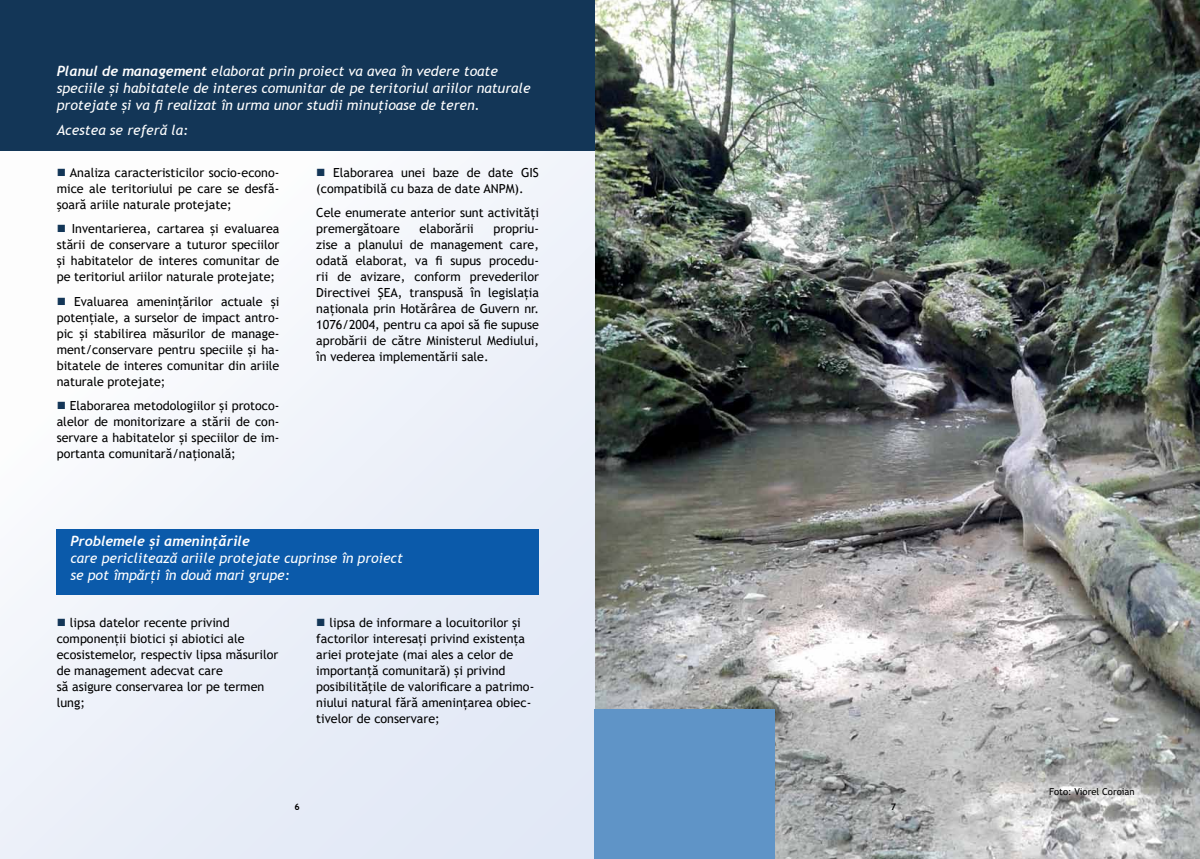
<style>
.page{position:relative;width:1200px;height:859px;background:#fff}
.page>*{position:absolute;margin:0;border:0;box-sizing:border-box;transform-origin:0 0}
.t1{font:italic 14px/17px "Trebuchet MS";color:#fff}
.t2{font:italic 700 14px "Trebuchet";color:#fff}
.t3{font:12.5px/16px "Trebuchet MS";color:#000}
.t4{font:9.5px "Trebuchet MS";color:#000}
.t5{font:700 9px "Trebuchet MS";color:#000}
.s1{font-family:"Trebuchet";font-weight:700}
.s2{color:#133657}
</style>
<div class="page">
<svg style="left:0;top:150px;width:595px;height:709px;fill:#eef2fa"></svg>
<div style="left:0;top:0;width:1199px;height:150px;background:#133657"></div>
<img style="left:595px;top:0;width:604px;height:859px">
<div style="left:57px;top:529px;width:482px;height:66px;background:#0b5aaa"></div>
<div style="left:594px;top:710px;width:181px;height:149px;background:#5f94c7"></div>
<p class="t1" style="left:57px;top:62px;width:475px"><span class="s1">Planul de management</span> elaborat prin proiect va avea în vedere toate speciile și habitatele de interes comunitar de pe teritoriul ariilor naturale protejate și va fi realizat în urma unor studii minuțioase de teren.</p>
<p class="t1" style="left:57px;top:122px;width:133px">Acestea se referă la:</p>
<p class="t3" style="left:57px;top:164px;width:224px;text-align:justify"><span class="s2">■</span> Analiza caracteristicilor socio- econo&shy;mice ale teritoriului pe care se desfă&shy;şoară ariile naturale protejate;</p>
<p class="t3" style="left:57px;top:221px;width:224px;text-align:justify"><span class="s2">■</span> Inventarierea, cartarea și evaluarea stării de conservare a tuturor speciilor și habitatelor de interes comunitar de pe teritoriul ariilor naturale protejate;</p>
<p class="t3" style="left:57px;top:293px;width:224px;text-align:justify"><span class="s2">■</span> Evaluarea amenințărilor actuale și potențiale, a surselor de impact antro&shy;pic și stabilirea măsurilor de manage&shy;ment/conservare pentru speciile și ha&shy;bitatele de interes comunitar din ariile naturale protejate;</p>
<p class="t3" style="left:57px;top:398px;width:224px;text-align:justify"><span class="s2">■</span> Elaborarea metodologiilor și protoco&shy;alelor de monitorizare a stării de con&shy;servare a habitatelor și speciilor de im&shy;portanta comunitară/națională;</p>
<p class="t3" style="left:316px;top:164px;width:224px"><span class="s2">■</span> Elaborarea unei baze de date GIS (compatibilă cu baza de date ANPM).</p>
<p class="t3" style="left:316px;top:205px;width:224px">Cele enumerate anterior sunt activități premergătoare</p>
<p class="t3" style="left:419px;top:221px;width:56px">elaborării</p>
<p class="t3" style="left:316px;top:221px;width:224px;text-indent:177px">propriu&shy;zise a planului de management care, odată elaborat, va fi supus procedu&shy;rii de avizare, conform prevederilor Directivei ŞEA, transpusă în legislația naționala prin Hotărârea de Guvern nr.<br>1076/2004, pentru ca apoi să fie supuse aprobării de către Ministerul Mediului, în vederea implementării sale.</p>
<p class="t2" style="left:70px;top:533px;width:181px">Problemele și amenințările</p>
<p class="t1" style="left:70px;top:550px;width:334px">care periclitează ariile protejate cuprinse în proiect se pot împărți în două mari grupe:</p>
<p class="t3" style="left:316px;top:615px;width:219px"><span class="s2">■</span> lipsa de informare a locuitorilor și factorilor interesați privind existența ariei protejate (mai ales a celor de importanță comunitară) și privind posibilităţile de valorificare a patrimo&shy;niului natural fără amenințarea obiec&shy;tivelor de conservare;</p>
<p class="t3" style="left:57px;top:615px;width:223px"><span class="s2">■</span> lipsa datelor recente privind componenții biotici și abiotici ale ecosistemelor, respectiv lipsa măsurilor de management adecvat care<br>să asigure conservarea lor pe termen lung;</p>
<p class="t5" style="left:294px;top:801px;width:7px">6</p>
<p class="t5" style="left:890px;top:801px;width:7px">7</p>
<p class="t4" style="left:1048px;top:786px;width:87px">Foto: Viorel Coroian</p>
</div>
